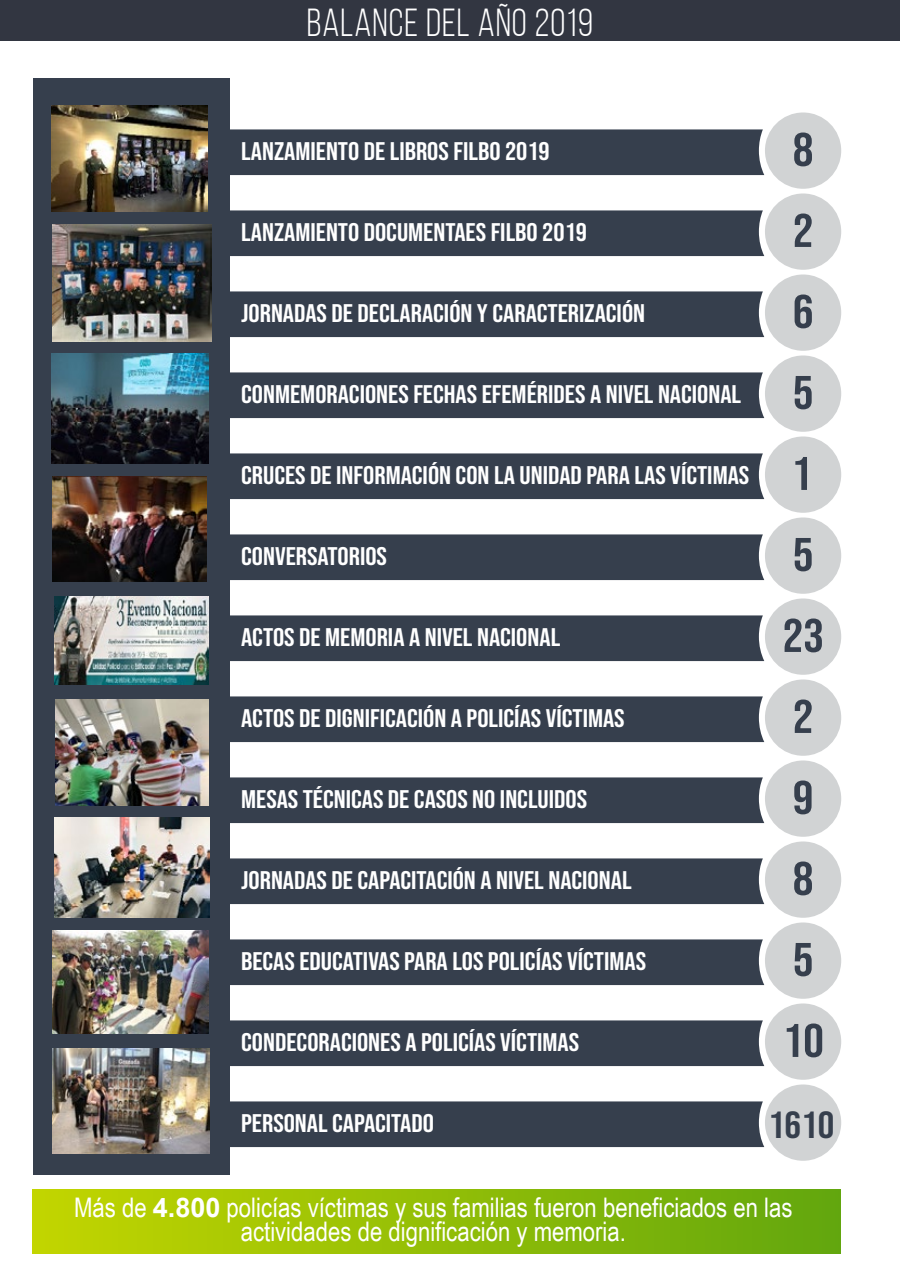
<style>
.page{position:relative;width:900px;height:1269px;background:#fff}
.page>*{position:absolute;margin:0;border:0;box-sizing:border-box;transform-origin:0 0}
.t1{font:47.1px "Bebas Neue";color:#363f4d;scale:1.1 1}
.t2{font:39px "Bebas Neue";letter-spacing:.025em;color:#fff}
.t3{font:37.8px "Bebas Neue";color:#363f4d;scale:1.1 1}
.t4{font:27px/24px "Arial Narrow";color:#fff;text-align:center}
.t5{font:25.5px "Bebas Neue";color:#fff;scale:1.1 1}
.s1{font-size:47.1px;color:#363f4d}
.s2{font-family:"Arial";font-weight:700}
</style>
<div class="page">
<div style="left:33px;top:78px;width:197px;height:1096px;background:#363f4d"></div>
<div style="left:0;top:0;width:900px;height:40px;background:#323641"></div>
<div style="left:32px;top:1190px;width:809px;height:64px;background:linear-gradient(to right,#c3d600,#62a70e)"></div>
<div style="left:765px;top:113px;width:76px;height:76px;background:#d1d3d4;border-radius:50%"></div>
<div style="left:207px;top:129px;width:557px;height:46px;background:#363f4d"></div>
<div style="left:765px;top:194px;width:76px;height:76px;background:#d1d3d4;border-radius:50%"></div>
<div style="left:160px;top:210px;width:604px;height:46px;background:#363f4d"></div>
<div style="left:765px;top:275px;width:76px;height:76px;background:#d1d3d4;border-radius:50%"></div>
<div style="left:230px;top:291px;width:534px;height:46px;background:#363f4d"></div>
<div style="left:765px;top:356px;width:76px;height:76px;background:#d1d3d4;border-radius:50%"></div>
<div style="left:208px;top:372px;width:556px;height:46px;background:#363f4d"></div>
<div style="left:765px;top:437px;width:76px;height:76px;background:#d1d3d4;border-radius:50%"></div>
<div style="left:160px;top:453px;width:604px;height:46px;background:#363f4d"></div>
<div style="left:765px;top:518px;width:76px;height:76px;background:#d1d3d4;border-radius:50%"></div>
<div style="left:230px;top:534px;width:534px;height:46px;background:#363f4d"></div>
<div style="left:765px;top:599px;width:76px;height:76px;background:#d1d3d4;border-radius:50%"></div>
<div style="left:208px;top:615px;width:556px;height:46px;background:#363f4d"></div>
<div style="left:765px;top:679px;width:76px;height:77px;background:#d1d3d4;border-radius:50%"></div>
<div style="left:208px;top:696px;width:556px;height:46px;background:#363f4d"></div>
<div style="left:765px;top:760px;width:76px;height:77px;background:#d1d3d4;border-radius:50%"></div>
<div style="left:160px;top:777px;width:604px;height:46px;background:#363f4d"></div>
<div style="left:765px;top:841px;width:76px;height:77px;background:#d1d3d4;border-radius:50%"></div>
<div style="left:230px;top:858px;width:534px;height:46px;background:#363f4d"></div>
<div style="left:765px;top:922px;width:76px;height:77px;background:#d1d3d4;border-radius:50%"></div>
<div style="left:208px;top:939px;width:556px;height:46px;background:#363f4d"></div>
<div style="left:765px;top:1003px;width:76px;height:77px;background:#d1d3d4;border-radius:50%"></div>
<div style="left:208px;top:1020px;width:556px;height:46px;background:#363f4d"></div>
<div style="left:765px;top:1084px;width:76px;height:77px;background:#d1d3d4;border-radius:50%"></div>
<div style="left:230px;top:1101px;width:534px;height:46px;background:#363f4d"></div>
<img style="left:51px;top:353px;width:157px;height:110px">
<img style="left:53px;top:476px;width:154px;height:106px">
<img style="left:54px;top:596px;width:154px;height:89px">
<img style="left:53px;top:224px;width:159px;height:118px">
<img style="left:56px;top:699px;width:152px;height:107px">
<img style="left:54px;top:818px;width:156px;height:100px">
<img style="left:51px;top:106px;width:156px;height:105px">
<img style="left:52px;top:930px;width:156px;height:104px">
<img style="left:52px;top:1048px;width:158px;height:105px">
<h2 class="t2" style="left:307px;top:1px;width:288px">BALANCE DEL AÑO 2019</h2>
<p class="t5" style="left:241px;top:137px;width:282px">LANZAMIENTO DE LIBROS FILBO 2019</p>
<h1 class="t1" style="left:793px;top:123px;width:20px">8</h1>
<p class="t5" style="left:241px;top:218px;width:316px">LANZAMIENTO DOCUMENTAES FILBO 2019</p>
<h1 class="t1" style="left:793px;top:204px;width:20px">2</h1>
<p class="t5" style="left:241px;top:299px;width:369px">JORNADAS DE DECLARACIÓN Y CARACTERIZACIÓN</p>
<h1 class="t1" style="left:793px;top:285px;width:20px">6</h1>
<p class="t5" style="left:241px;top:380px;width:522px">CONMEMORACIONES FECHAS EFEMÉRIDES A NIVEL NACIONAL <span class="s1">5</span></p>
<p class="t5" style="left:241px;top:461px;width:520px">CRUCES DE INFORMACIÓN CON LA UNIDAD PARA LAS VÍCTIMAS <span class="s1">1</span></p>
<p class="t5" style="left:241px;top:542px;width:134px">CONVERSATORIOS</p>
<h1 class="t1" style="left:793px;top:528px;width:20px">5</h1>
<p class="t5" style="left:241px;top:623px;width:292px">ACTOS DE MEMORIA A NIVEL NACIONAL</p>
<h1 class="t1" style="left:783px;top:609px;width:39px">23</h1>
<p class="t5" style="left:241px;top:704px;width:350px">ACTOS DE DIGNIFICACIÓN A POLICÍAS VÍCTIMAS</p>
<h1 class="t1" style="left:793px;top:690px;width:20px">2</h1>
<p class="t5" style="left:241px;top:785px;width:316px">MESAS TÉCNICAS DE CASOS NO INCLUIDOS</p>
<h1 class="t1" style="left:793px;top:771px;width:20px">9</h1>
<p class="t5" style="left:241px;top:866px;width:357px">JORNADAS DE CAPACITACIÓN A NIVEL NACIONAL</p>
<h1 class="t1" style="left:793px;top:852px;width:20px">8</h1>
<p class="t5" style="left:241px;top:947px;width:370px">BECAS EDUCATIVAS PARA LOS POLICÍAS VÍCTIMAS</p>
<h1 class="t1" style="left:793px;top:933px;width:20px">5</h1>
<p class="t5" style="left:241px;top:1028px;width:309px">CONDECORACIONES A POLICÍAS VÍCTIMAS</p>
<h1 class="t1" style="left:783px;top:1014px;width:39px">10</h1>
<p class="t5" style="left:241px;top:1109px;width:177px">PERSONAL CAPACITADO</p>
<h3 class="t3" style="left:768px;top:1103px;width:62px">1610</h3>
<p class="t4" style="left:74px;top:1195px;width:720px">Más de <span class="s2">4.800</span> policías víctimas y sus familias fueron beneficiados en las actividades de dignificación y memoria.</p>
</div>
